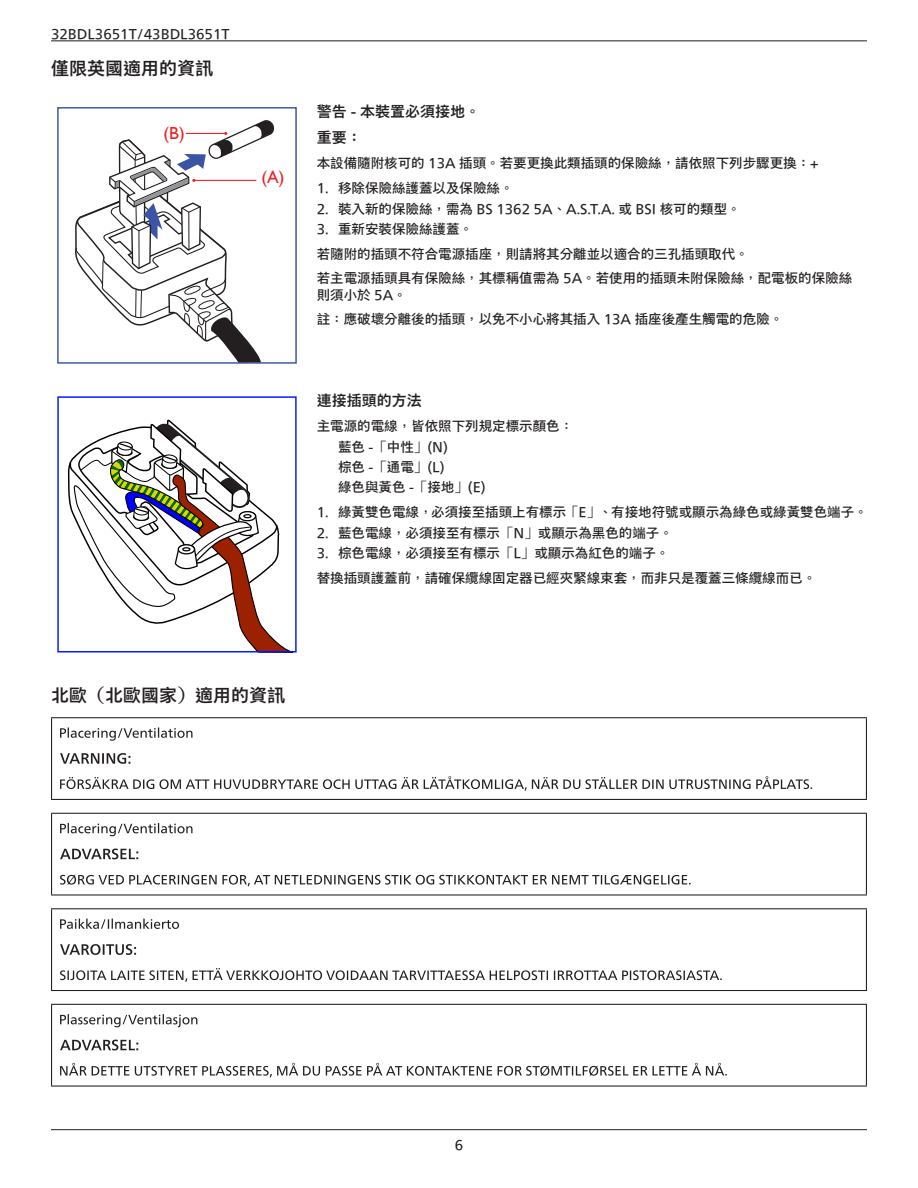
<style>
.page{position:relative;width:918px;height:1188px;background:#fff}
.page>*{position:absolute;margin:0;border:0;box-sizing:border-box;transform-origin:0 0}
.Head_Safty_2{font:500 18px "M Xiang He Hei TC";color:#231f20}
.t1{font:17.55px "Gill Sans";color:#ec2227}
.Body_Bold{font:500 15px "M Xiang He Hei TC";color:#231f20}
.Body_Safty{font:13.5px/16.2px "M Xiang He Hei TC";color:#231f20}
.Body{font:13.5px "M Xiang He Hei TC";color:#231f20}
.段落样式3{font:13.5px "M Xiang He Hei TC";color:#231f20}
.Body_Indent{font:13.5px "M Xiang He Hei TC";color:#231f20}
</style>
<div class="page">
<hr style="left:51px;top:40px;width:816px;height:1px;background:#231f20">
<hr style="left:51px;top:1129px;width:816px;height:1px;background:#231f20">
<div style="left:57px;top:107px;width:240px;height:257px;border:1px solid #3b54a5"></div>
<svg style="left:74px;top:120px;width:201px;height:244px"></svg>
<svg style="left:69px;top:419px;width:228px;height:234px"></svg>
<div style="left:57px;top:396px;width:240px;height:256px;border:1px solid #0018ff"></div>
<hr style="left:51px;top:717px;width:816px;height:1px;background:#231f20">
<hr style="left:51px;top:718px;width:1px;height:81px;background:#231f20">
<hr style="left:866px;top:718px;width:1px;height:81px;background:#231f20">
<hr style="left:51px;top:799px;width:816px;height:1px;background:#231f20">
<svg style="left:60px;top:727px;width:132px;height:14px"></svg>
<svg style="left:60px;top:753px;width:70px;height:11px"></svg>
<svg style="left:60px;top:776px;width:752px;height:15px"></svg>
<hr style="left:51px;top:813px;width:816px;height:1px;background:#231f20">
<hr style="left:51px;top:814px;width:1px;height:80px;background:#231f20">
<hr style="left:866px;top:814px;width:1px;height:80px;background:#231f20">
<hr style="left:51px;top:894px;width:816px;height:2px;background:#231f20">
<svg style="left:60px;top:823px;width:132px;height:13px"></svg>
<svg style="left:60px;top:849px;width:78px;height:10px"></svg>
<svg style="left:60px;top:875px;width:631px;height:11px"></svg>
<hr style="left:51px;top:908px;width:816px;height:1px;background:#231f20">
<hr style="left:51px;top:909px;width:1px;height:81px;background:#231f20">
<hr style="left:866px;top:909px;width:1px;height:81px;background:#231f20">
<hr style="left:51px;top:990px;width:816px;height:1px;background:#231f20">
<svg style="left:60px;top:919px;width:119px;height:10px"></svg>
<svg style="left:60px;top:944px;width:76px;height:11px"></svg>
<svg style="left:60px;top:968px;width:662px;height:14px"></svg>
<hr style="left:51px;top:1004px;width:816px;height:1px;background:#231f20">
<hr style="left:51px;top:1005px;width:1px;height:81px;background:#231f20">
<hr style="left:866px;top:1005px;width:1px;height:81px;background:#231f20">
<hr style="left:51px;top:1086px;width:816px;height:1px;background:#231f20">
<svg style="left:60px;top:1014px;width:137px;height:13px"></svg>
<svg style="left:60px;top:1040px;width:78px;height:10px"></svg>
<svg style="left:60px;top:1063px;width:667px;height:14px"></svg>
<p class="Body_Safty" style="left:51px;top:25px;width:180px">32BDL3651T/43BDL3651T</p>
<p class="Head_Safty_2" style="left:51px;top:55px;width:163px">僅限英國適用的資訊</p>
<p class="t1" style="left:164px;top:123px;width:23px">(B)</p>
<p class="t1" style="left:261px;top:167px;width:24px">(A)</p>
<p class="Body_Bold" style="left:317px;top:100px;width:165px">警告 - 本裝置必須接地。</p>
<p class="Body_Bold" style="left:317px;top:126px;width:46px">重要：</p>
<p class="Body_Safty" style="left:317px;top:154px;width:503px">本設備隨附核可的 13A 插頭。若要更換此類插頭的保險絲，請依照下列步驟更換：+</p>
<p class="Body_Safty" style="left:317px;top:179px;width:198px">1. 移除保險絲護蓋以及保險絲。</p>
<p class="Body_Safty" style="left:317px;top:200px;width:425px">2. 裝入新的保險絲，需為 BS 1362 5A、A.S.T.A. 或 BSI 核可的類型。</p>
<p class="Body_Safty" style="left:317px;top:220px;width:158px">3. 重新安裝保險絲護蓋。</p>
<p class="Body_Safty" style="left:317px;top:245px;width:433px">若隨附的插頭不符合電源插座，則請將其分離並以適合的三孔插頭取代。</p>
<p class="Body_Safty" style="left:317px;top:270px;width:537px">若主電源插頭具有保險絲，其標稱值需為 5A。若使用的插頭未附保險絲，配電板的保險絲則須小於 5A。</p>
<p class="段落样式3" style="left:317px;top:309px;width:468px">註：應破壞分離後的插頭，以免不小心將其插入 13A 插座後產生觸電的危險。</p>
<p class="Body_Bold" style="left:317px;top:389px;width:106px">連接插頭的方法</p>
<p class="Body" style="left:317px;top:416px;width:258px">主電源的電線，皆依照下列規定標示顏色：</p>
<p class="Body_Indent" style="left:338px;top:436px;width:112px">藍色 -「中性」(N)</p>
<p class="Body_Indent" style="left:338px;top:457px;width:108px">棕色 -「通電」(L)</p>
<p class="Body_Indent" style="left:338px;top:477px;width:149px">綠色與黃色 -「接地」(E)</p>
<p class="Body_Safty" style="left:317px;top:503px;width:552px">1. 綠黃雙色電線，必須接至插頭上有標示「E」、有接地符號或顯示為綠色或綠黃雙色端子。</p>
<p class="Body_Safty" style="left:317px;top:524px;width:358px">2. 藍色電線，必須接至有標示「N」或顯示為黑色的端子。</p>
<p class="Body_Safty" style="left:317px;top:544px;width:354px">3. 棕色電線，必須接至有標示「L」或顯示為紅色的端子。</p>
<p class="Body" style="left:317px;top:567px;width:501px">替換插頭護蓋前，請確保纜線固定器已經夾緊線束套，而非只是覆蓋三條纜線而已。</p>
<p class="Head_Safty_2" style="left:51px;top:682px;width:235px">北歐（北歐國家）適用的資訊</p>
<p class="Body_Safty" style="left:455px;top:1136px;width:10px">6</p>
</div>
